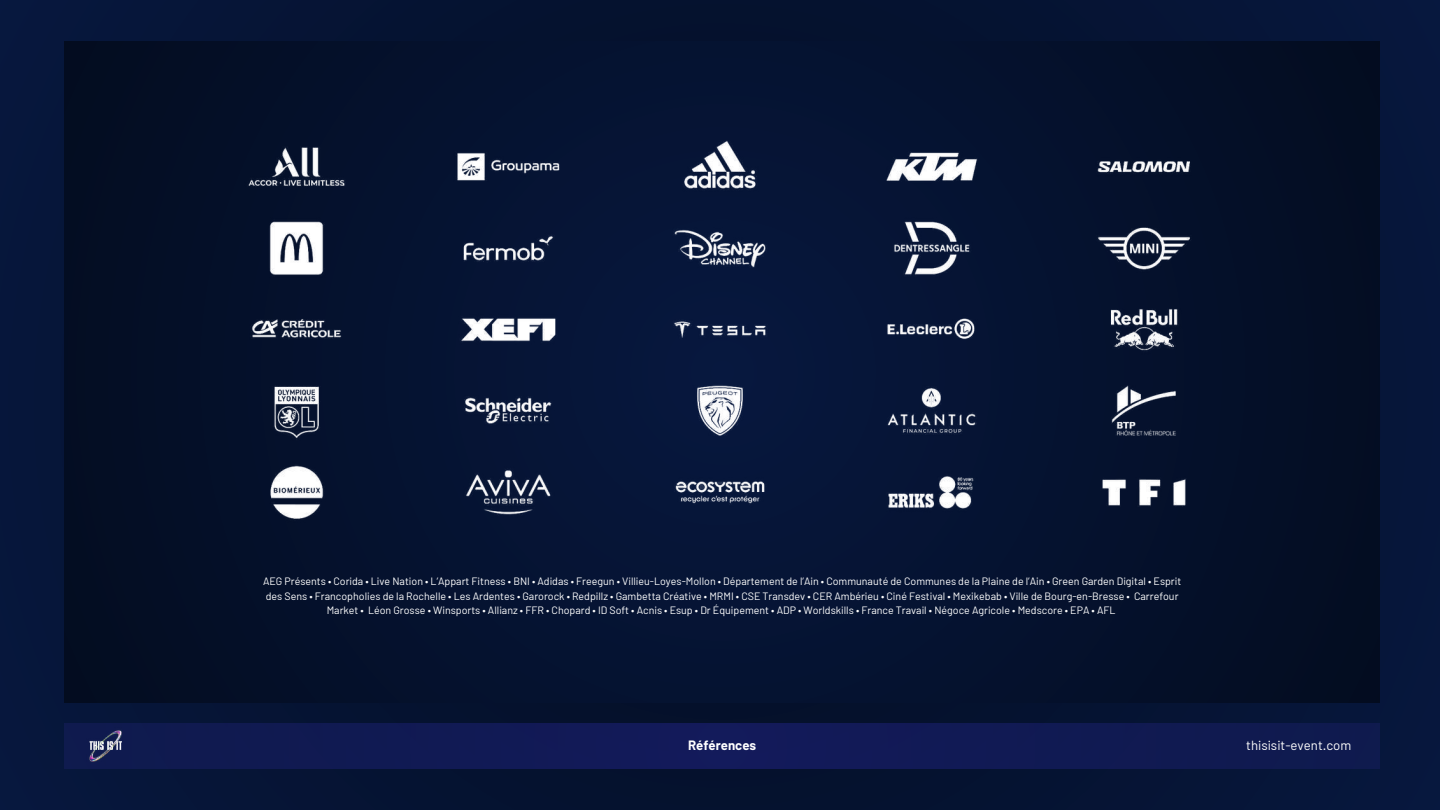
<style>
.page{position:relative;width:1440px;height:810px;background:#061639}
.page>*{position:absolute;margin:0;border:0;box-sizing:border-box;transform-origin:0 0}
.t1{font:13.2px "Barlow";color:#fff}
.t2{font:700 13.2px "Barlow";color:#fff}
.t3{font:10.6px/14.2px "Barlow";color:#fff;text-align:center}
</style>
<div class="page">
<div style="left:64px;top:723px;width:1316px;height:45px;background:#111a53"></div>
<img style="left:89px;top:730px;width:33px;height:32px">
<div style="left:64px;top:42px;width:1316px;height:660px;background:#041029"></div>
<img style="left:248px;top:128px;width:942px;height:400px">
<p class="t3" style="left:263px;top:574px;width:920px">AEG Présents • Corida • Live Nation • L’Appart Fitness • BNI • Adidas • Freegun • Villieu-Loyes-Mollon • Département de l’Ain • Communauté de Communes de la Plaine de l’Ain • Green Garden Digital • Esprit des Sens • Francopholies de la Rochelle • Les Ardentes • Garorock • Redpillz • Gambetta Créative • MRMI • CSE Transdev • CER Ambérieu • Ciné Festival • Mexikebab • Ville de Bourg-en-Bresse • Carrefour<br>Market • Léon Grosse • Winsports • Allianz • FFR • Chopard • ID Soft • Acnis • Esup • Dr Équipement • ADP • Worldskills • France Travail • Négoce Agricole • Medscore • EPA • AFL</p>
<p class="t2" style="left:688px;top:737px;width:70px">Références</p>
<p class="t1" style="left:1246px;top:737px;width:107px">thisisit-event.com</p>
</div>
